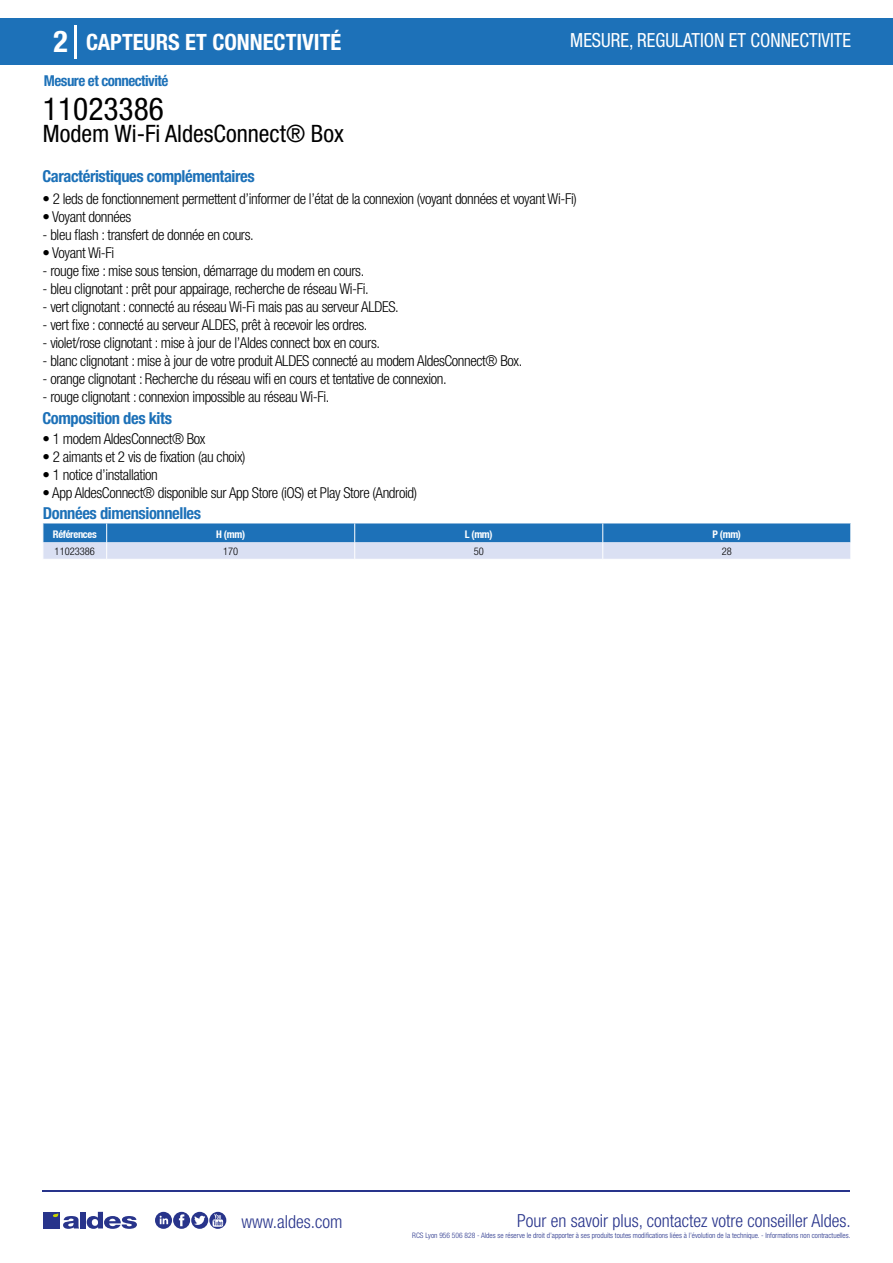
<style>
.page{position:relative;width:893px;height:1263px;background:#fff}
.page>*{position:absolute;margin:0;border:0;box-sizing:border-box;transform-origin:0 0}
.t1{font:condensed 31.5px "Helvetica Neue LT Std";color:#000}
.t2{font:700 condensed 30px "Helvetica Neue LT Std";color:#fff}
.t3{font:condensed 24px "Helvetica Neue LT Std";color:#000}
.t4{font:700 condensed 22.5px "Helvetica Neue LT Std";color:#fff}
.t5{font:condensed 19.5px "Helvetica Neue LT Std";color:#fff;scale:.95 1}
.t6{font:300 condensed 18px "Helvetica Neue";color:#28348b}
.t7{font:700 condensed 16.5px "Helvetica Neue LT Std";letter-spacing:-.025em;color:#1d71b8}
.t8{font:300 condensed 15px "Helvetica Neue LT Std";letter-spacing:-.025em;color:#000}
.t9{font:700 condensed 15px "Helvetica Neue LT Std";letter-spacing:-.035em;color:#1d71b8}
.t10{font:700 condensed 10.5px "Helvetica Neue";letter-spacing:-.03em;color:#fff}
.t11{font:300 condensed 10.5px "Helvetica Neue";color:#000}
.t12{font:300 condensed 7.5px "Helvetica Neue";color:#28348b}
</style>
<div class="page">
<div style="left:0;top:18px;width:893px;height:46px;background:#1d71b8"></div>
<hr style="left:74px;top:25px;width:2px;height:33px;background:#fff">
<hr style="left:43px;top:1190px;width:807px;height:1px;background:#28348b">
<svg style="left:155px;top:1212px;width:71px;height:17px"></svg>
<div style="left:43px;top:1212px;width:17px;height:16px;background:#28348b"></div>
<div style="left:80px;top:1212px;width:6px;height:16px;background:#28348b"></div>
<svg style="left:87px;top:1212px;width:50px;height:17px"></svg>
<svg style="left:53px;top:1213px;width:26px;height:16px"></svg>
<svg style="left:43px;top:523px;width:808px;height:36px;background:#79a7d4"></svg>
<h2 class="t2" style="left:54px;top:24px;width:16px">2</h2>
<h3 class="t4" style="left:86px;top:28px;width:257px">CAPTEURS ET CONNECTIVITÉ</h3>
<h3 class="t5" style="left:570px;top:29px;width:297px">MESURE, REGULATION ET CONNECTIVITE</h3>
<p class="t9" style="left:44px;top:71px;width:126px">Mesure et connectivité</p>
<h1 class="t1" style="left:43px;top:91px;width:122px">11023386</h1>
<h3 class="t3" style="left:43px;top:120px;width:302px">Modem Wi-Fi AldesConnect® Box</h3>
<p class="t7" style="left:43px;top:166px;width:214px">Caractéristiques complémentaires</p>
<p class="t8" style="left:43px;top:190px;width:536px">• 2 leds de fonctionnement permettent d’informer de l’état de la connexion (voyant données et voyant Wi-Fi)</p>
<p class="t8" style="left:43px;top:208px;width:90px">• Voyant données</p>
<p class="t8" style="left:43px;top:226px;width:213px">- bleu flash : transfert de donnée en cours.</p>
<p class="t8" style="left:43px;top:244px;width:73px">• Voyant Wi-Fi</p>
<p class="t8" style="left:43px;top:262px;width:323px">- rouge fixe : mise sous tension, démarrage du modem en cours.</p>
<p class="t8" style="left:43px;top:280px;width:328px">- bleu clignotant : prêt pour appairage, recherche de réseau Wi-Fi.</p>
<p class="t8" style="left:43px;top:298px;width:358px">- vert clignotant : connecté au réseau Wi-Fi mais pas au serveur ALDES.</p>
<p class="t8" style="left:43px;top:316px;width:326px">- vert fixe : connecté au serveur ALDES, prêt à recevoir les ordres.</p>
<p class="t8" style="left:43px;top:334px;width:339px">- violet/rose clignotant : mise à jour de l’Aldes connect box en cours.</p>
<p class="t8" style="left:43px;top:352px;width:481px">- blanc clignotant : mise à jour de votre produit ALDES connecté au modem AldesConnect® Box.</p>
<p class="t8" style="left:43px;top:370px;width:406px">- orange clignotant : Recherche du réseau wifi en cours et tentative de connexion.</p>
<p class="t8" style="left:43px;top:388px;width:288px">- rouge clignotant : connexion impossible au réseau Wi-Fi.</p>
<p class="t7" style="left:43px;top:409px;width:131px">Composition des kits</p>
<p class="t8" style="left:43px;top:430px;width:165px">• 1 modem AldesConnect® Box</p>
<p class="t8" style="left:43px;top:448px;width:204px">• 2 aimants et 2 vis de fixation (au choix)</p>
<p class="t8" style="left:43px;top:466px;width:117px">• 1 notice d’installation</p>
<p class="t8" style="left:43px;top:484px;width:376px">• App AldesConnect® disponible sur App Store (iOS) et Play Store (Android)</p>
<p class="t7" style="left:43px;top:503px;width:160px">Données dimensionnelles</p>
<p class="t10" style="left:53px;top:528px;width:45px">Références</p>
<p class="t10" style="left:216px;top:528px;width:30px">H (mm)</p>
<p class="t10" style="left:465px;top:528px;width:29px">L (mm)</p>
<p class="t10" style="left:712px;top:528px;width:30px">P (mm)</p>
<p class="t11" style="left:55px;top:545px;width:42px">11023386</p>
<p class="t11" style="left:223px;top:545px;width:17px">170</p>
<p class="t11" style="left:474px;top:545px;width:12px">50</p>
<p class="t11" style="left:722px;top:545px;width:12px">28</p>
<p class="t6" style="left:241px;top:1211px;width:102px">www.aldes.com</p>
<p class="t6" style="left:517px;top:1211px;width:335px">Pour en savoir plus, contactez votre conseiller Aldes.</p>
<p class="t12" style="left:412px;top:1230px;width:440px">RCS Lyon 956 506 828 - Aldes se réserve le droit d’apporter à ses produits toutes modifications liées à l’évolution de la technique. - Informations non contractuelles.</p>
</div>
